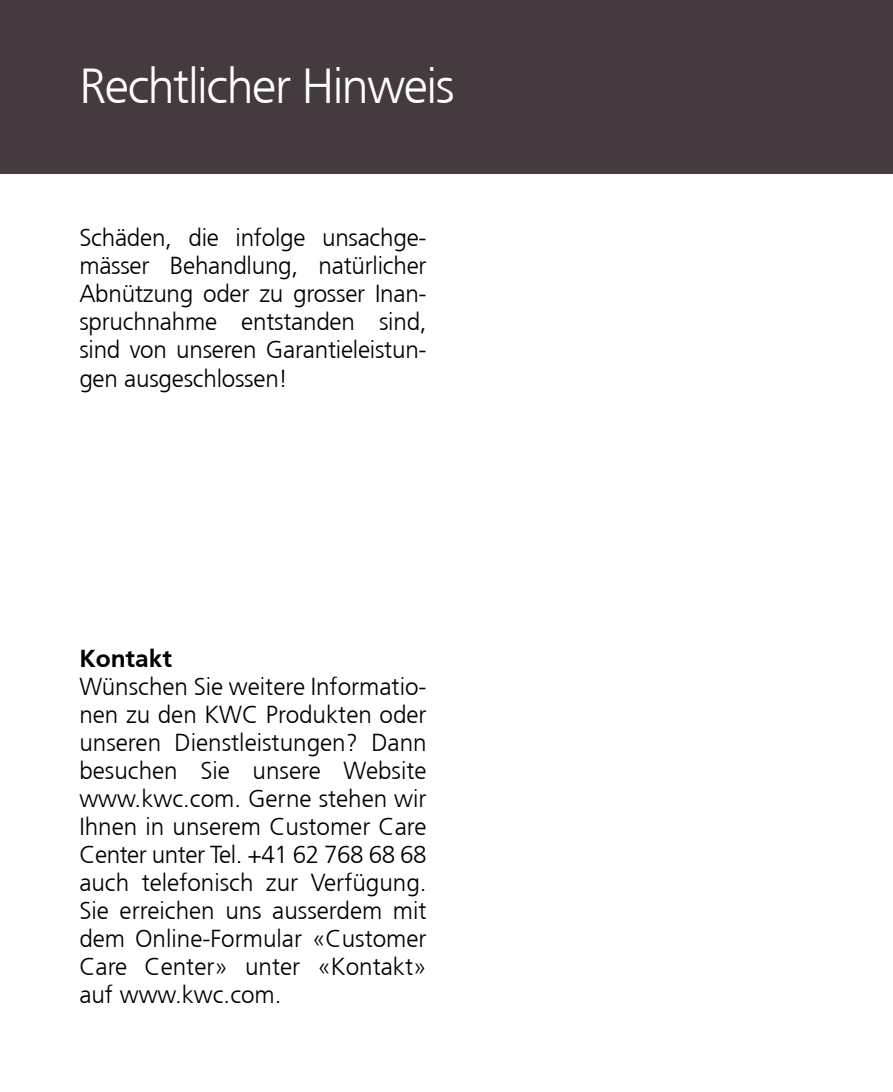
<style>
.page{position:relative;width:893px;height:1092px;background:#fff}
.page>*{position:absolute;margin:0;border:0;box-sizing:border-box;transform-origin:0 0}
.t1{font:300 49px "Frutiger LT Com KWC";letter-spacing:-.03em;color:#fff}
.t2{font:300 24.5px/28px "Frutiger LT Com KWC";letter-spacing:-.01em;color:#000;text-align:justify}
.t3{font:700 24.5px "Frutiger LT Com KWC";color:#000}
</style>
<div class="page">
<div style="left:0;top:0;width:893px;height:174px;background:#453a40"></div>
<h1 class="t1" style="left:79px;top:58px;width:377px">Rechtlicher Hinweis</h1>
<p class="t2" style="left:79px;top:224px;width:349px">Schäden, die infolge unsachge&shy;mässer Behandlung, natürlicher Abnützung oder zu grosser Inan&shy;spruchnahme entstanden sind, sind von unseren Garantieleistun&shy;gen ausgeschlossen!</p>
<p class="t3" style="left:79px;top:643px;width:94px">Kontakt</p>
<p class="t2" style="left:79px;top:672px;width:349px">Wünschen Sie weitere Informatio&shy;nen zu den KWC Produkten oder unseren Dienstleistungen? Dann besuchen Sie unsere Website www.kwc.com. Gerne stehen wir Ihnen in unserem Customer Care Center unter Tel. +41 62 768 68 68 auch telefonisch zur Verfügung.<br>Sie erreichen uns ausserdem mit dem Online-Formular «Customer Care Center» unter «Kontakt» auf www.kwc.com.</p>
</div>
